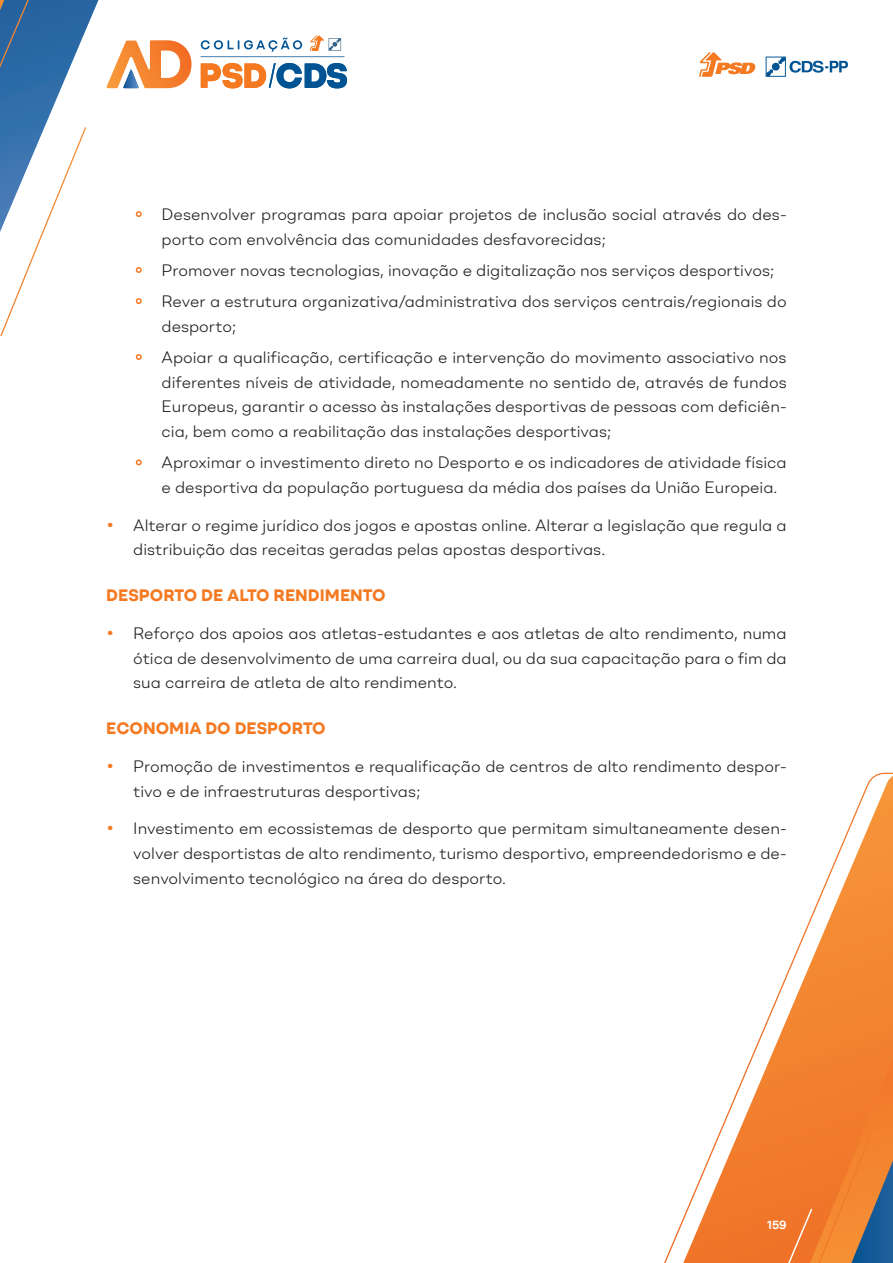
<style>
.page{position:relative;width:893px;height:1263px;background:#fff}
.page>*{position:absolute;margin:0;border:0;box-sizing:border-box;transform-origin:0 0}
.Topics{font:300 16.5px/24.8px "BR Omny";color:#231f20}
.t1{font:700 16.5px "BR Omny";color:#f47921}
.t2{font:600 12px "BR Omny";color:#fff}
.s1{color:#f47921}
</style>
<div class="page">
<svg style="left:699px;top:52px;width:57px;height:25px"></svg>
<svg style="left:766px;top:57px;width:82px;height:20px"></svg>
<svg style="left:0;top:0;width:149px;height:335px"></svg>
<svg style="left:707px;top:772px;width:186px;height:491px"></svg>
<svg style="left:664px;top:1162px;width:43px;height:101px"></svg>
<svg style="left:200px;top:35px;width:145px;height:22px"></svg>
<svg style="left:201px;top:63px;width:146px;height:25px"></svg>
<svg style="left:106px;top:40px;width:85px;height:48px"></svg>
<svg style="left:785px;top:1026px;width:108px;height:237px;background:#e27c35"></svg>
<p class="Topics" style="left:162px;top:202px;width:627px;text-indent:-27px"><span class="s1">•</span> Desenvolver programas para apoiar projetos de inclusão social através do des&shy;porto com envolvência das comunidades desfavorecidas;</p>
<p class="Topics" style="left:135px;top:258px;width:641px"><span class="s1">•</span> Promover novas tecnologias, inovação e digitalização nos serviços desportivos;</p>
<p class="Topics" style="left:162px;top:289px;width:627px;text-indent:-27px"><span class="s1">•</span> Rever a estrutura organizativa/administrativa dos serviços centrais/regionais do desporto;</p>
<p class="Topics" style="left:162px;top:345px;width:627px;text-align:justify;text-indent:-27px"><span class="s1">•</span> Apoiar a qualificação, certificação e intervenção do movimento associativo nos diferentes níveis de atividade, nomeadamente no sentido de, através de fundos Europeus, garantir o acesso às instalações desportivas de pessoas com deficiên&shy;cia, bem como a reabilitação das instalações desportivas;</p>
<p class="Topics" style="left:162px;top:450px;width:627px;text-indent:-27px"><span class="s1">•</span> Aproximar o investimento direto no Desporto e os indicadores de atividade física e desportiva da população portuguesa da média dos países da União Europeia.</p>
<p class="Topics" style="left:133px;top:512px;width:655px;text-indent:-27px"><span class="s1">•</span> Alterar o regime jurídico dos jogos e apostas online. Alterar a legislação que regula a distribuição das receitas geradas pelas apostas desportivas.</p>
<p class="t1" style="left:106px;top:585px;width:281px">DESPORTO DE ALTO RENDIMENTO</p>
<p class="Topics" style="left:133px;top:620px;width:655px;text-align:justify;text-indent:-27px"><span class="s1">•</span> Reforço dos apoios aos atletas-estudantes e aos atletas de alto rendimento, numa ótica de desenvolvimento de uma carreira dual, ou da sua capacitação para o fim da sua carreira de atleta de alto rendimento.</p>
<p class="t1" style="left:106px;top:718px;width:221px">ECONOMIA DO DESPORTO</p>
<p class="Topics" style="left:133px;top:753px;width:655px;text-indent:-27px"><span class="s1">•</span> Promoção de investimentos e requalificação de centros de alto rendimento despor&shy;tivo e de infraestruturas desportivas;</p>
<p class="Topics" style="left:133px;top:816px;width:655px;text-align:justify;text-indent:-27px"><span class="s1">•</span> Investimento em ecossistemas de desporto que permitam simultaneamente desen&shy;volver desportistas de alto rendimento, turismo desportivo, empreendedorismo e de&shy;senvolvimento tecnológico na área do desporto.</p>
<p class="t2" style="left:767px;top:1217px;width:21px">159</p>
</div>
